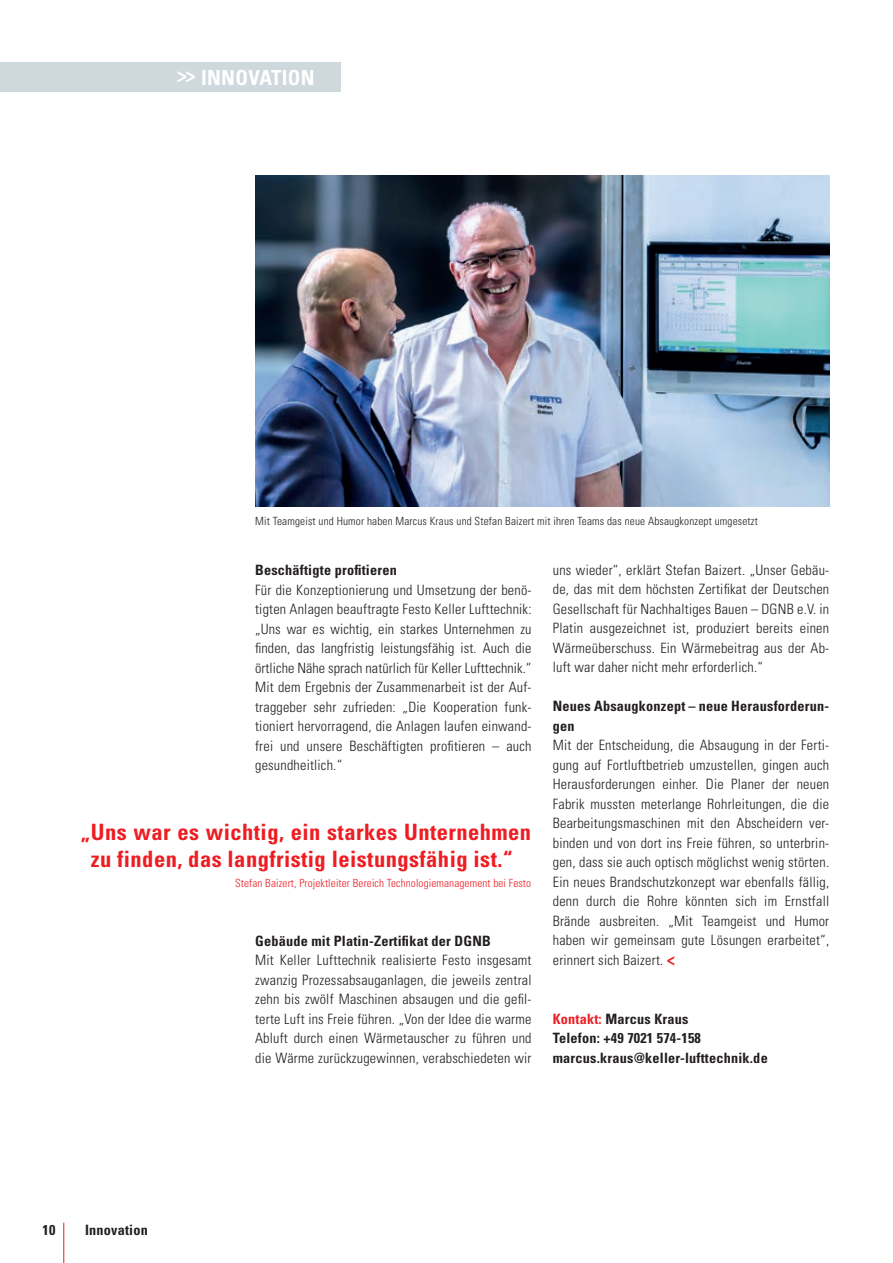
<style>
.page{position:relative;width:893px;height:1263px;background:#fff}
.page>*{position:absolute;margin:0;border:0;box-sizing:border-box;transform-origin:0 0}
.t1{font:700 condensed 22.5px/27px "Univers";letter-spacing:.02em;color:#ee1d23;text-align:center}
.t2{font:700 condensed 20.7px "Univers";letter-spacing:.015em;color:#fff}
.t3{font:300 condensed 14.25px/19.5px "Univers";letter-spacing:.015em;color:#231f20;text-align:justify}
.t4{font:700 condensed 14.25px/19.5px "Univers";letter-spacing:.015em;color:#231f20}
.t5{font:300 condensed 11.25px "Univers";letter-spacing:.015em;color:#231f20}
.t6{font:300 condensed 11.25px "Univers";letter-spacing:.01em;color:#ee1d23}
.s1{font-weight:700;font-size:16.5px;color:#ee1d23}
.s2{color:#ee1d23}
</style>
<div class="page">
<hr style="left:63px;top:1222px;width:1px;height:41px;background:#ee1d23">
<div style="left:0;top:62px;width:340px;height:29px;background:#cfd8dd"></div>
<img style="left:255px;top:175px;width:574px;height:331px">
<h2 class="t2" style="left:177px;top:65px;width:139px">&gt;&gt; INNOVATION</h2>
<p class="t5" style="left:255px;top:515px;width:504px">Mit Teamgeist und Humor haben Marcus Kraus und Stefan Baizert mit ihren Teams das neue Absaugkonzept umgesetzt</p>
<p class="t4" style="left:255px;top:560px;width:143px">Beschäftigte profitieren</p>
<p class="t3" style="left:255px;top:580px;width:278px">Für die Konzeptionierung und Umsetzung der benö&shy;tigten Anlagen beauftragte Festo Keller Lufttechnik: „Uns war es wichtig, ein starkes Unternehmen zu finden, das langfristig leistungsfähig ist. Auch die örtliche Nähe sprach natürlich für Keller Lufttechnik.“ Mit dem Ergebnis der Zusammenarbeit ist der Auf&shy;traggeber sehr zufrieden: „Die Kooperation funk&shy;tioniert hervorragend, die Anlagen laufen einwand&shy;frei und unsere Beschäftigten profitieren – auch gesundheitlich.“</p>
<h1 class="t1" style="left:80px;top:819px;width:452px">„Uns war es wichtig, ein starkes Unternehmen zu finden, das langfristig leistungsfähig ist.“</h1>
<p class="t6" style="left:235px;top:876px;width:298px">Stefan Baizert, Projektleiter Bereich Technologiemanagement bei Festo</p>
<p class="t4" style="left:255px;top:931px;width:237px">Gebäude mit Platin-Zertifikat der DGNB</p>
<p class="t3" style="left:255px;top:950px;width:278px">Mit Keller Lufttechnik realisierte Festo insgesamt zwanzig Prozessabsauganlagen, die jeweils zentral zehn bis zwölf Maschinen absaugen und die gefil&shy;terte Luft ins Freie führen. „Von der Idee die warme Abluft durch einen Wärmetauscher zu führen und die Wärme zurückzugewinnen, verabschiedeten wir</p>
<p class="t3" style="left:553px;top:560px;width:278px">uns wieder“, erklärt Stefan Baizert. „Unser Gebäu&shy;de, das mit dem höchsten Zertifikat der Deutschen Gesellschaft für Nachhaltiges Bauen – DGNB e.V. in Platin ausgezeichnet ist, produziert bereits einen Wärmeüberschuss. Ein Wärmebeitrag aus der Ab&shy;luft war daher nicht mehr erforderlich.“</p>
<p class="t4" style="left:553px;top:696px;width:278px">Neues Absaugkonzept – neue Herausforderun&shy;gen</p>
<p class="t3" style="left:553px;top:736px;width:278px">Mit der Entscheidung, die Absaugung in der Ferti&shy;gung auf Fortluftbetrieb umzustellen, gingen auch Herausforderungen einher. Die Planer der neuen Fabrik mussten meterlange Rohrleitungen, die die Bearbeitungsmaschinen mit den Abscheidern ver&shy;binden und von dort ins Freie führen, so unterbrin&shy;gen, dass sie auch optisch möglichst wenig störten.<br>Ein neues Brandschutzkonzept war ebenfalls fällig, denn durch die Rohre könnten sich im Ernstfall Brände ausbreiten. „Mit Teamgeist und Humor haben wir gemeinsam gute Lösungen erarbeitet“, erinnert sich Baizert. <span class="s1">&lt;</span></p>
<p class="t4" style="left:553px;top:1009px;width:216px"><span class="s2">Kontakt:</span> Marcus Kraus<br>Telefon: +49 7021 574-158 marcus.kraus@keller-lufttechnik.de</p>
<p class="t4" style="left:43px;top:1220px;width:14px">10</p>
<p class="t4" style="left:85px;top:1220px;width:64px">Innovation</p>
</div>
